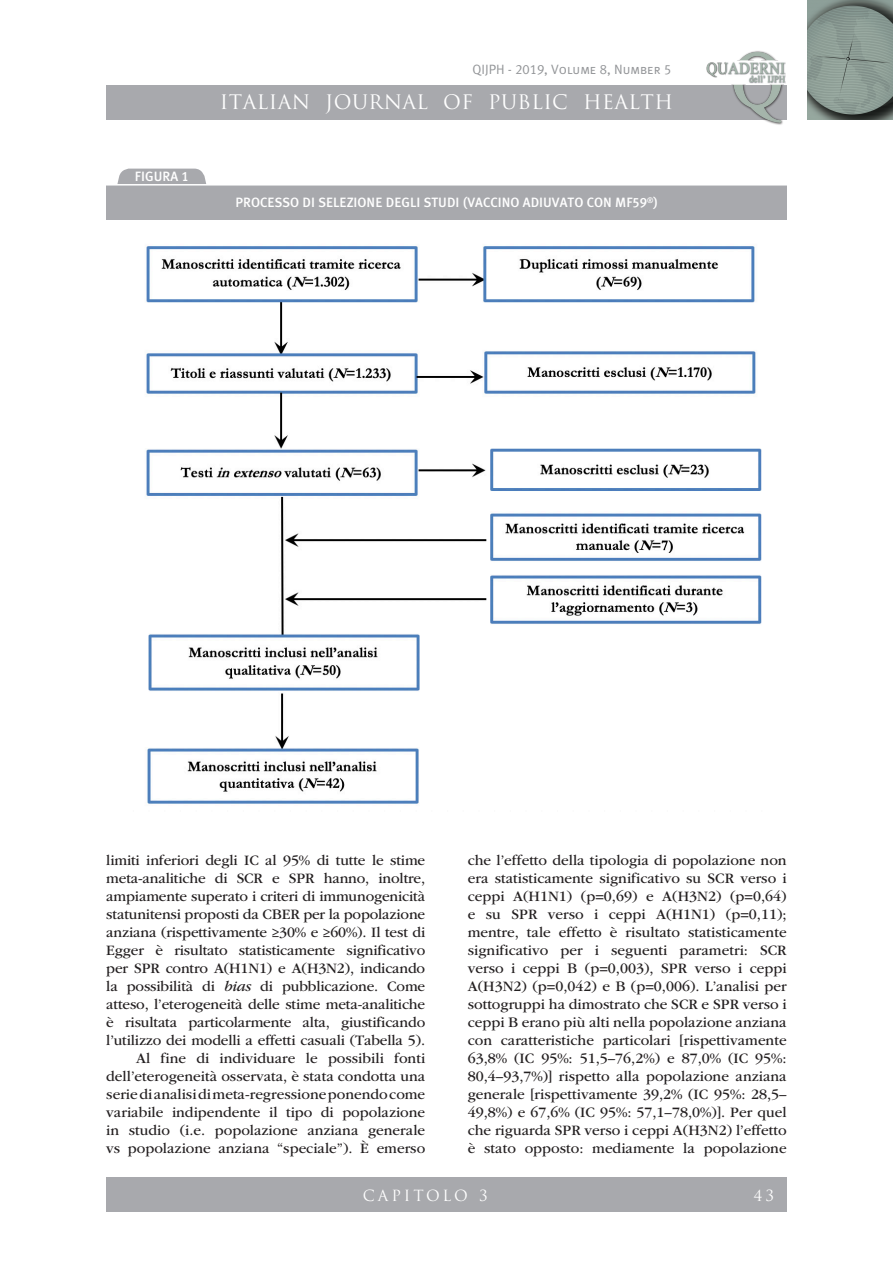
<style>
.page{position:relative;width:893px;height:1263px;background:#fff}
.page>*{position:absolute;margin:0;border:0;box-sizing:border-box;transform-origin:0 0}
.t1{font:19.5px "Trajan Pro";letter-spacing:.02em;color:#fff}
.Testo_Articolo_Garam{font:15px/18px "ITC Garamond Std";color:#231f20;text-align:justify}
.Testi_barre_blu_bass{font:15px "Trajan Pro";letter-spacing:.19em;color:#fff}
.Titoli_tabelle_grafi{font:13.5px "Meta Plus Medium Caps";color:#fff}
.t2{font:13.5px "Meta Plus Normal Caps";color:#939598}
.s1{font-style:italic}
</style>
<div class="page">
<img style="left:808px;top:0;width:85px;height:119px">
<div style="left:106px;top:85px;width:681px;height:34px;background:#a8a9ad"></div>
<img style="left:701px;top:51px;width:86px;height:74px">
<div style="left:742px;top:1178px;width:45px;height:34px;background:#a8a9ad"></div>
<div style="left:106px;top:1178px;width:638px;height:34px;background:#a8a9ad"></div>
<svg style="left:117px;top:169px;width:90px;height:15px"></svg>
<div style="left:107px;top:185px;width:680px;height:34px;background:#a8a9ad"></div>
<hr style="left:105px;top:184px;width:686px;height:2px;background:#fff">
<img style="left:146px;top:246px;width:616px;height:558px">
<p class="t2" style="left:472px;top:62px;width:201px">QIJPH - 2019, Volume 8, Number 5</p>
<p class="Titoli_tabelle_grafi" style="left:135px;top:169px;width:55px">FIGURA 1</p>
<h1 class="t1" style="left:220px;top:90px;width:455px">ITALIAN JOURNAL OF PUBLIC HEALTH</h1>
<p class="Titoli_tabelle_grafi" style="left:236px;top:195px;width:424px">PROCESSO DI SELEZIONE DEGLI STUDI (VACCINO ADIUVATO CON MF59<sup>®</sup>)</p>
<p class="Testo_Articolo_Garam" style="left:106px;top:851px;width:320px">limiti inferiori degli IC al 95% di tutte le stime meta-analitiche di SCR e SPR hanno, inoltre, ampiamente superato i criteri di immunogenicità statunitensi proposti da CBER per la popolazione anziana (rispettivamente ≥30% e ≥60%). Il test di Egger è risultato statisticamente significativo per SPR contro A(H1N1) e A(H3N2), indicando la possibilità di <span class="s1">bias</span> di pubblicazione. Come atteso, l’eterogeneità delle stime meta-analitiche è risultata particolarmente alta, giustificando l’utilizzo dei modelli a effetti casuali (Tabella 5).</p>
<p class="Testo_Articolo_Garam" style="left:106px;top:1049px;width:320px;text-indent:30px">Al fine di individuare le possibili fonti dell’eterogeneità osservata, è stata condotta una serie di analisi di meta-regressione ponendo come variabile indipendente il tipo di popolazione in studio (i.e. popolazione anziana generale vs popolazione anziana “speciale”). È emerso</p>
<p class="Testo_Articolo_Garam" style="left:468px;top:851px;width:320px">che l’effetto della tipologia di popolazione non era statisticamente significativo su SCR verso i ceppi A(H1N1) (p=0,69) e A(H3N2) (p=0,64) e su SPR verso i ceppi A(H1N1) (p=0,11); mentre, tale effetto è risultato statisticamente significativo per i seguenti parametri: SCR verso i ceppi B (p=0,003), SPR verso i ceppi A(H3N2) (p=0,042) e B (p=0,006). L’analisi per sottogruppi ha dimostrato che SCR e SPR verso i ceppi B erano più alti nella popolazione anziana con caratteristiche particolari [rispettivamente 63,8% (IC 95%: 51,5–76,2%) e 87,0% (IC 95%:<br>80,4–93,7%)] rispetto alla popolazione anziana generale [rispettivamente 39,2% (IC 95%: 28,5– 49,8%) e 67,6% (IC 95%: 57,1–78,0%)]. Per quel che riguarda SPR verso i ceppi A(H3N2) l’effetto è stato opposto: mediamente la popolazione</p>
<p class="Testi_barre_blu_bass" style="left:363px;top:1185px;width:126px">CAPITOLO 3</p>
<p class="Testi_barre_blu_bass" style="left:754px;top:1185px;width:22px">43</p>
</div>
